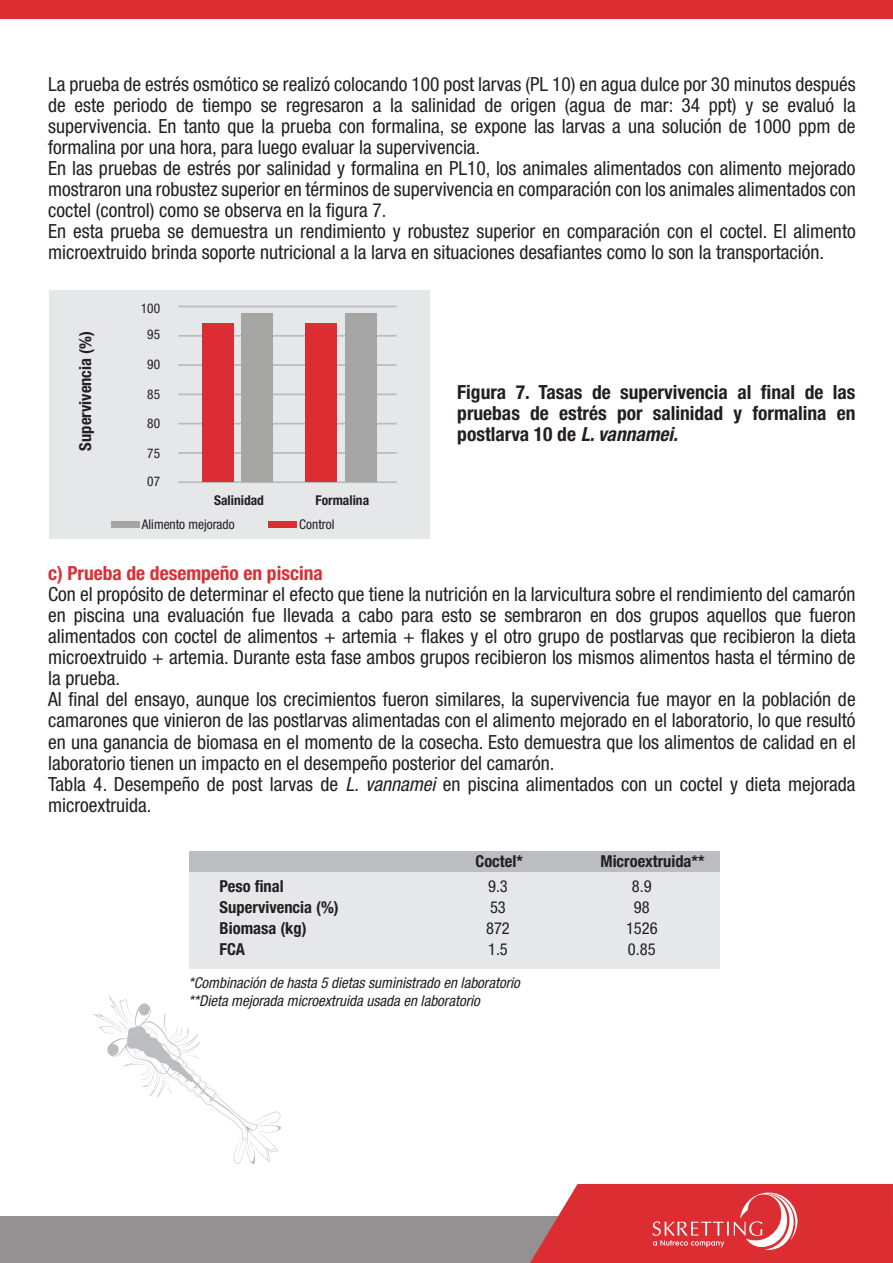
<style>
.page{position:relative;width:893px;height:1263px;background:#fff}
.page>*{position:absolute;margin:0;border:0;box-sizing:border-box;transform-origin:0 0}
.t1{font:condensed 19.5px/21px "Helvetica Neue";color:#231f20}
.t2{font:700 condensed 19.5px/21px "Helvetica Neue LT Std";color:#231f20;text-align:justify}
.t3{font:700 condensed 19.5px "Helvetica Neue LT Std";color:#dc2d32}
.t4{font:700 condensed 16.5px/21px "Helvetica Neue LT Std";color:#231f20}
.t5{font:condensed 16.5px/21px "Helvetica Neue";color:#231f20}
.t6{font:italic condensed 15px/18px "Helvetica Neue LT Std";color:#231f20}
.t7{font:700 condensed 13.5px "Helvetica Neue LT Std";color:#231f20}
.t8{font:condensed 13.35px/29.1px "Helvetica Neue";color:#231f20}
.s1{font-style:italic}
.s2{font-family:"Helvetica Neue LT Std";font-style:italic}
</style>
<div class="page">
<svg style="left:94px;top:995px;width:187px;height:169px"></svg>
<div style="left:189px;top:872px;width:530px;height:96px;background:#e6e7e9"></div>
<div style="left:189px;top:851px;width:530px;height:21px;background:#bcbdc0"></div>
<div style="left:49px;top:291px;width:380px;height:248px;background:#e6e7e9"></div>
<hr style="left:178px;top:481px;width:219px;height:2px;background:#babbbe">
<hr style="left:178px;top:452px;width:219px;height:2px;background:#babbbe">
<hr style="left:178px;top:423px;width:219px;height:1px;background:#babbbe">
<hr style="left:178px;top:393px;width:219px;height:2px;background:#babbbe">
<hr style="left:178px;top:364px;width:219px;height:2px;background:#babbbe">
<hr style="left:178px;top:335px;width:219px;height:2px;background:#babbbe">
<hr style="left:178px;top:306px;width:219px;height:1px;background:#babbbe">
<div style="left:202px;top:324px;width:32px;height:158px;background:#dc2d32"></div>
<div style="left:241px;top:314px;width:32px;height:168px;background:#a5a6a4"></div>
<div style="left:305px;top:324px;width:32px;height:158px;background:#dc2d32"></div>
<div style="left:345px;top:314px;width:31px;height:168px;background:#a5a6a4"></div>
<div style="left:111px;top:521px;width:29px;height:6px;background:#a5a6a4"></div>
<div style="left:268px;top:521px;width:29px;height:6px;background:#dc2d32"></div>
<div style="left:0;top:0;width:893px;height:19px;background:#dc2d32"></div>
<div style="left:0;top:1216px;width:893px;height:47px;background:#959192"></div>
<svg style="left:530px;top:1184px;width:363px;height:79px;background:#dd4246"></svg>
<p class="t1" style="left:48px;top:74px;width:809px">La prueba de estrés osmótico se realizó colocando 100 post larvas (PL 10) en agua dulce por 30 minutos después de este periodo de tiempo se regresaron a la salinidad de origen (agua de mar: 34 ppt) y se evaluó la supervivencia. En tanto que la prueba con formalina, se expone las larvas a una solución de 1000 ppm de formalina por una hora, para luego evaluar la supervivencia.<br>En las pruebas de estrés por salinidad y formalina en PL10, los animales alimentados con alimento mejorado mostraron una robustez superior en términos de supervivencia en comparación con los animales alimentados con coctel (control) como se observa en la figura 7.<br>En esta prueba se demuestra un rendimiento y robustez superior en comparación con el coctel. El alimento microextruido brinda soporte nutricional a la larva en situaciones desafiantes como lo son la transportación.</p>
<p class="t4" style="left:75px;top:450px;width:121px;rotate:-90deg">Supervivencia (%)</p>
<p class="t8" style="left:141px;top:293px;width:21px">100</p>
<p class="t8" style="left:147px;top:319px;width:14px">95</p>
<p class="t8" style="left:147px;top:350px;width:14px">90<br>85</p>
<p class="t8" style="left:147px;top:409px;width:14px">80</p>
<p class="t8" style="left:147px;top:439px;width:14px">75</p>
<p class="t8" style="left:147px;top:467px;width:14px">07</p>
<p class="t7" style="left:214px;top:492px;width:51px">Salinidad</p>
<p class="t7" style="left:315px;top:492px;width:55px">Formalina</p>
<p class="t8" style="left:142px;top:509px;width:94px">Alimento mejorado</p>
<p class="t8" style="left:299px;top:509px;width:37px">Control</p>
<p class="t2" style="left:457px;top:381px;width:400px">Figura 7. Tasas de supervivencia al final de las pruebas de estrés por salinidad y formalina en postlarva 10 de <span class="s1">L. vannamei.</span></p>
<p class="t3" style="left:48px;top:562px;width:276px">c) Prueba de desempeño en piscina</p>
<p class="t1" style="left:48px;top:584px;width:809px">Con el propósito de determinar el efecto que tiene la nutrición en la larvicultura sobre el rendimiento del camarón en piscina una evaluación fue llevada a cabo para esto se sembraron en dos grupos aquellos que fueron alimentados con coctel de alimentos + artemia + flakes y el otro grupo de postlarvas que recibieron la dieta microextruido + artemia. Durante esta fase ambos grupos recibieron los mismos alimentos hasta el término de la prueba.<br>Al final del ensayo, aunque los crecimientos fueron similares, la supervivencia fue mayor en la población de camarones que vinieron de las postlarvas alimentadas con el alimento mejorado en el laboratorio, lo que resultó en una ganancia de biomasa en el momento de la cosecha. Esto demuestra que los alimentos de calidad en el laboratorio tienen un impacto en el desempeño posterior del camarón.<br>Tabla 4. Desempeño de post larvas de <span class="s2">L. vannamei</span> en piscina alimentados con un coctel y dieta mejorada microextruida.</p>
<p class="t4" style="left:475px;top:851px;width:49px">Coctel*</p>
<p class="t4" style="left:600px;top:851px;width:105px">Microextruida**</p>
<p class="t4" style="left:220px;top:876px;width:121px">Peso final<br>Supervivencia (%)<br>Biomasa (kg)<br>FCA</p>
<p class="t5" style="left:486px;top:876px;width:25px">9.3<br>53<br>872<br>1.5</p>
<p class="t5" style="left:626px;top:876px;width:33px;text-align:center">8.9<br>98<br>1526<br>0.85</p>
<p class="t6" style="left:189px;top:974px;width:333px">*Combinación de hasta 5 dietas suministrado en laboratorio **Dieta mejorada microextruida usada en laboratorio</p>
</div>
